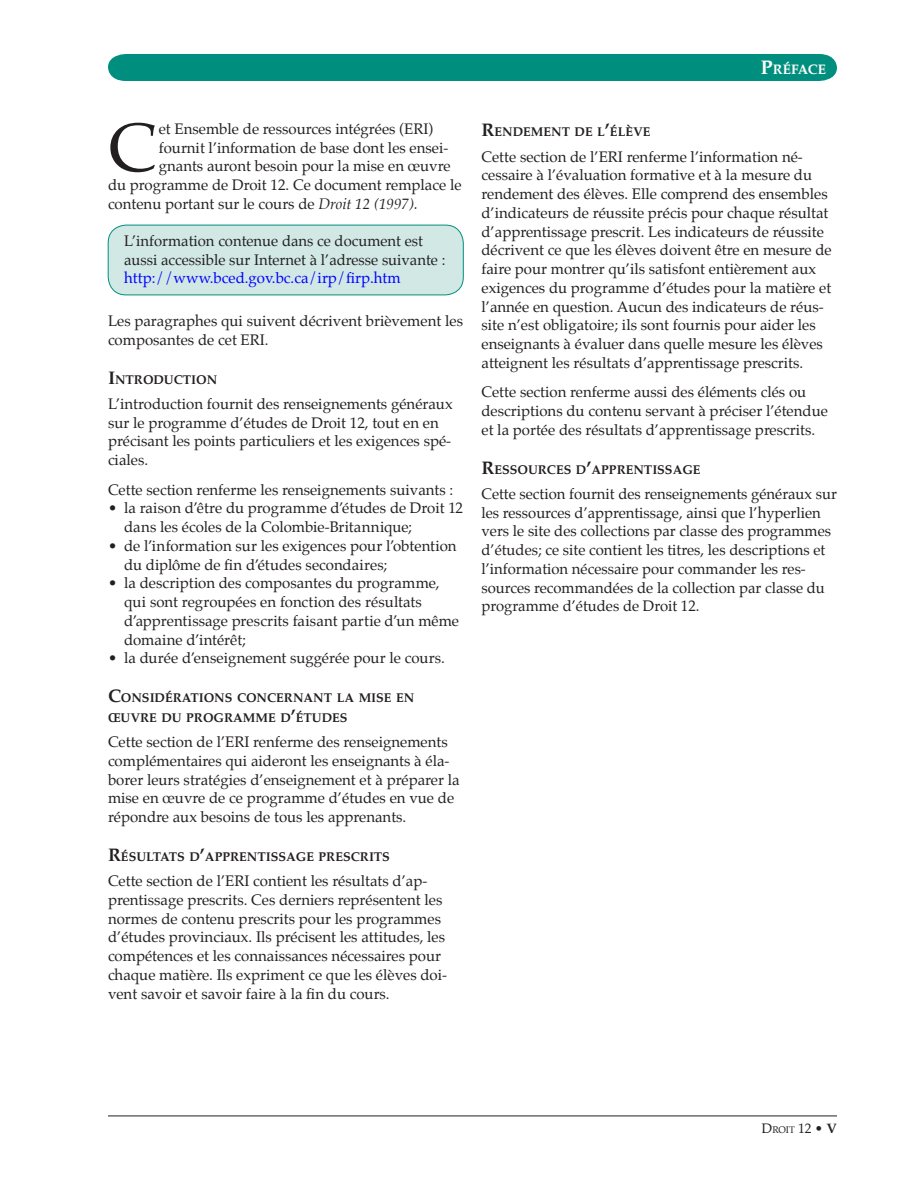
<style>
.page{position:relative;width:918px;height:1188px;background:#fff}
.page>*{position:absolute;margin:0;border:0;box-sizing:border-box;transform-origin:0 0}
.Body_text{font:68.7px "Palatino";color:#231f20}
.Body_text-2{font:15px/18.8px "Palatino";color:#231f20}
.Body_bullet{font:15px/18.8px "Palatino";color:#231f20}
.Boxed_Info{font:15px/18.8px "Palatino";color:#231f20}
.Body_text_no_space{font:15px "Palatino";color:#231f20}
.Body_bullet-last{font:15px "Palatino";letter-spacing:.005em;color:#231f20}
.Page_header{font:700 13.65px "Palatino";color:#fff}
.t1{font:13.5px "Palatino";color:#231f20}
.B_Head{font:700 12.6px/19.5px "Palatino";color:#231f20}
.s1{font-size:19.5px}
.s2{font-style:italic}
.s3{color:#00f}
.s4{font-size:18px}
.s5{font-size:9.45px}
</style>
<div class="page">
<hr style="left:108px;top:1116px;width:729px;height:1px;background:#231f20">
<div style="left:108px;top:54px;width:729px;height:27px;background:#008f7e"></div>
<div style="left:108px;top:225px;width:355px;height:70px;background:#d1e8e5;border-radius:18px"></div>
<div style="left:108px;top:225px;width:356px;height:70px;border:1px solid #008f7e;border-radius:18px"></div>
<p class="Page_header" style="left:761px;top:61px;width:67px"><span class="s1">P</span>RÉFACE</p>
<p class="Body_text" style="left:108px;top:103px;width:50px">C</p>
<p class="Body_text-2" style="left:159px;top:121px;width:276px">et Ensemble de ressources intégrées (ERI)</p>
<p class="Body_text-2" style="left:159px;top:139px;width:291px">fournit l’information de base dont les ensei-</p>
<p class="Body_text-2" style="left:159px;top:158px;width:293px">gnants auront besoin pour la mise en œuvre</p>
<p class="Body_text-2" style="left:108px;top:177px;width:355px">du programme de Droit 12. Ce document remplace le</p>
<p class="Body_text-2" style="left:108px;top:196px;width:311px">contenu portant sur le cours de <span class="s2">Droit 12 (1997).</span></p>
<p class="Boxed_Info" style="left:124px;top:233px;width:323px">L’information contenue dans ce document est aussi accessible sur Internet à l’adresse suivante : <span class="s3">http://www.bced.gov.bc.ca/irp/firp.htm</span></p>
<p class="Body_text-2" style="left:108px;top:313px;width:357px">Les paragraphes qui suivent décrivent brièvement les composantes de cet ERI.</p>
<p class="B_Head" style="left:108px;top:371px;width:111px"><span class="s4">I</span>NTRODUCTION</p>
<p class="Body_text-2" style="left:108px;top:396px;width:346px">L’introduction fournit des renseignements généraux sur le programme d’études de Droit 12, tout en en précisant les points particuliers et les exigences spé&shy;ciales.</p>
<p class="Body_text_no_space" style="left:108px;top:480px;width:347px">Cette section renferme les renseignements suivants :</p>
<p class="Body_bullet" style="left:124px;top:500px;width:340px">la raison d’être du programme d’études de Droit 12 dans les écoles de la Colombie-Britannique;</p>
<p class="Body_bullet" style="left:124px;top:538px;width:334px">de l’information sur les exigences pour l’obtention du diplôme de fin d’études secondaires;</p>
<p class="Body_bullet" style="left:124px;top:575px;width:336px">la description des composantes du programme, qui sont regroupées en fonction des résultats d’apprentissage prescrits faisant partie d’un même domaine d’intérêt;</p>
<p class="Body_bullet-last" style="left:124px;top:648px;width:322px">la durée d’enseignement suggérée pour le cours.</p>
<p class="B_Head" style="left:108px;top:689px;width:308px"><span class="s4">C</span>ONSIDÉRATIONS CONCERNANT LA MISE EN<br>ŒUVRE DU PROGRAMME D<span class="s4">’</span>ÉTUDES</p>
<p class="Body_text-2" style="left:108px;top:734px;width:353px">Cette section de l’ERI renferme des renseignements complémentaires qui aideront les enseignants à éla&shy;borer leurs stratégies d’enseignement et à préparer la mise en œuvre de ce programme d’études en vue de répondre aux besoins de tous les apprenants.</p>
<p class="B_Head" style="left:108px;top:848px;width:284px"><span class="s4">R</span>ÉSULTATS D<span class="s4">’</span>APPRENTISSAGE PRESCRITS</p>
<p class="Body_text-2" style="left:108px;top:873px;width:341px">Cette section de l’ERI contient les résultats d’ap&shy;prentissage prescrits. Ces derniers représentent les normes de contenu prescrits pour les programmes d’études provinciaux. Ils précisent les attitudes, les compétences et les connaissances nécessaires pour chaque matière. Ils expriment ce que les élèves doi&shy;vent savoir et savoir faire à la fin du cours.</p>
<p class="Body_text-2" style="left:108px;top:500px;width:11px">•</p>
<p class="Body_text-2" style="left:108px;top:538px;width:11px">•</p>
<p class="Body_text-2" style="left:108px;top:575px;width:11px">•</p>
<p class="Body_text-2" style="left:108px;top:650px;width:11px">•</p>
<p class="B_Head" style="left:482px;top:123px;width:171px"><span class="s4">R</span>ENDEMENT DE L<span class="s4">’</span>ÉLÈVE</p>
<p class="Body_text-2" style="left:482px;top:148px;width:352px">Cette section de l’ERI renferme l’information né&shy;cessaire à l’évaluation formative et à la mesure du rendement des élèves. Elle comprend des ensembles d’indicateurs de réussite précis pour chaque résultat d’apprentissage prescrit. Les indicateurs de réussite décrivent ce que les élèves doivent être en mesure de faire pour montrer qu’ils satisfont entièrement aux exigences du programme d’études pour la matière et l’année en question. Aucun des indicateurs de réus&shy;site n’est obligatoire; ils sont fournis pour aider les enseignants à évaluer dans quelle mesure les élèves atteignent les résultats d’apprentissage prescrits.</p>
<p class="Body_text-2" style="left:482px;top:384px;width:348px">Cette section renferme aussi des éléments clés ou descriptions du contenu servant à préciser l’étendue et la portée des résultats d’apprentissage prescrits.</p>
<p class="B_Head" style="left:482px;top:461px;width:221px"><span class="s4">R</span>ESSOURCES D<span class="s4">’</span>APPRENTISSAGE</p>
<p class="Body_text-2" style="left:482px;top:486px;width:357px">Cette section fournit des renseignements généraux sur les ressources d’apprentissage, ainsi que l’hyperlien vers le site des collections par classe des programmes d’études; ce site contient les titres, les descriptions et l’information nécessaire pour commander les res&shy;sources recommandées de la collection par classe du programme d’études de Droit 12.</p>
<p class="t1" style="left:762px;top:1119px;width:63px">D<span class="s5">roit</span> 12 •</p>
</div>
